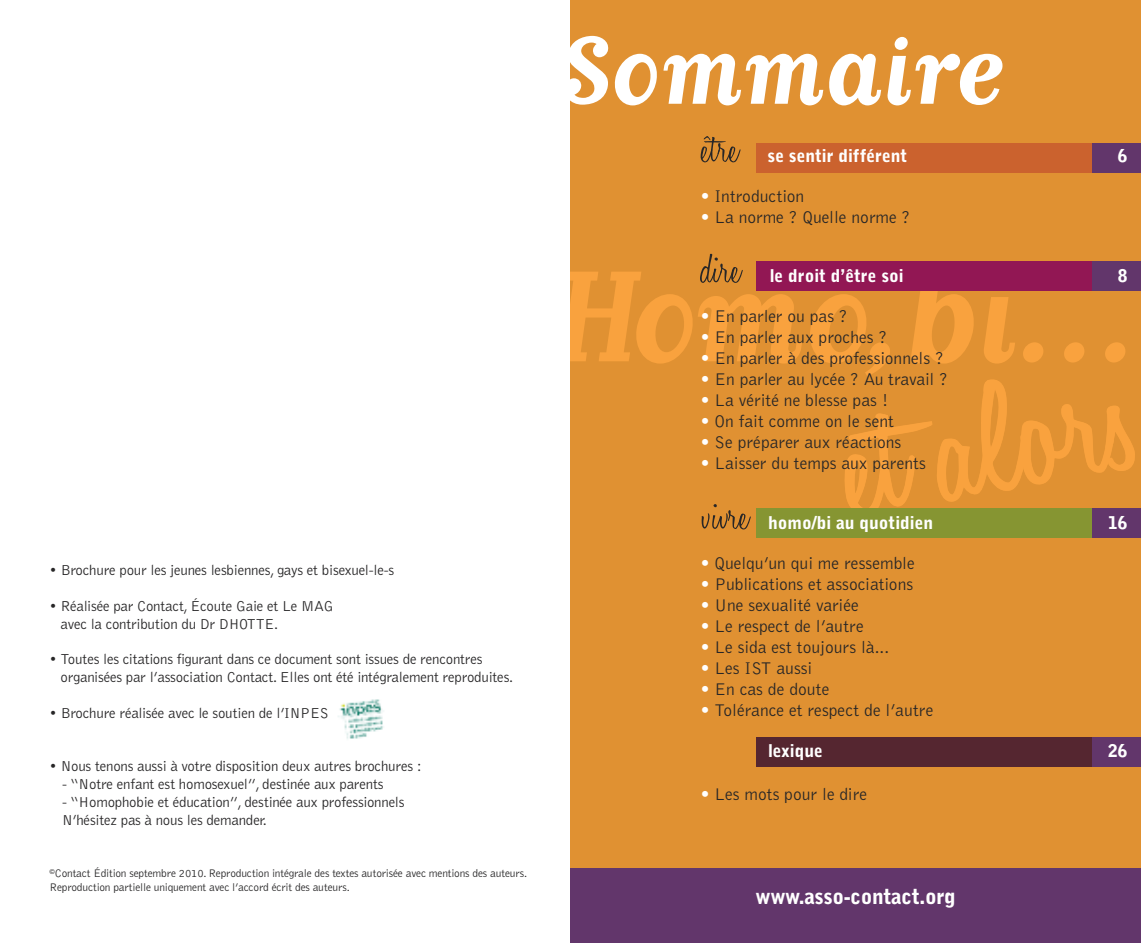
<style>
.page{position:relative;width:1141px;height:943px;background:#fff}
.page>*{position:absolute;margin:0;border:0;box-sizing:border-box;transform-origin:0 0}
.t1{font:700 113.05px "Matrix Script";color:#fff}
.t2{font:300 42px "Honey Script";color:#272627;scale:1.2 1}
.t3{font:900 21px "Bell Gothic";letter-spacing:-.015em;color:#fff}
.t4{font:300 17.5px "Bell Gothic";color:#272627}
.t5{font:900 17.5px "Bell Gothic";color:#fff}
.t6{font:300 14.88px/17.8px "Bell Gothic";letter-spacing:-.015em;color:#272627}
.t7{font:300 11.38px/13.7px "Bell Gothic";letter-spacing:-.015em;color:#272627}
.s1{font-weight:900;color:#fff}
</style>
<div class="page">
<div style="left:570px;top:0;width:571px;height:943px;background:#e09132"></div>
<svg style="left:570px;top:272px;width:232px;height:91px"></svg>
<svg style="left:810px;top:291px;width:325px;height:217px"></svg>
<div style="left:756px;top:143px;width:385px;height:29px;background:#cb622e"></div>
<div style="left:1092px;top:143px;width:49px;height:29px;background:#62366b"></div>
<div style="left:756px;top:261px;width:385px;height:30px;background:#921754"></div>
<div style="left:756px;top:508px;width:385px;height:30px;background:#869532"></div>
<div style="left:756px;top:737px;width:385px;height:29px;background:#552630"></div>
<div style="left:1092px;top:261px;width:49px;height:30px;background:#62366b"></div>
<div style="left:1092px;top:508px;width:49px;height:30px;background:#62366b"></div>
<div style="left:1092px;top:737px;width:49px;height:29px;background:#62366b"></div>
<div style="left:570px;top:868px;width:571px;height:75px;background:#62366b"></div>
<img style="left:338px;top:699px;width:45px;height:40px">
<p class="t6" style="left:50px;top:562px;width:346px">• Brochure pour les jeunes lesbiennes, gays et bisexuel-le-s</p>
<p class="t6" style="left:61px;top:597px;width:275px;text-indent:-11px">• Réalisée par Contact, Écoute Gaie et Le MAG avec la contribution du Dr DHOTTE.</p>
<p class="t6" style="left:61px;top:651px;width:454px;text-indent:-11px">• Toutes les citations figurant dans ce document sont issues de rencontres organisées par l’association Contact. Elles ont été intégralement reproduites.</p>
<p class="t6" style="left:50px;top:704px;width:281px">• Brochure réalisée avec le soutien de l’INPES</p>
<p class="t6" style="left:50px;top:758px;width:374px">• Nous tenons aussi à votre disposition deux autres brochures :</p>
<p class="t6" style="left:62px;top:776px;width:323px">- “Notre enfant est homosexuel”, destinée aux parents</p>
<p class="t6" style="left:62px;top:794px;width:344px">- “Homophobie et éducation”, destinée aux professionnels<br>N’hésitez pas à nous les demander.</p>
<p class="t7" style="left:50px;top:867px;width:479px"><sup>©</sup>Contact Édition septembre 2010. Reproduction intégrale des textes autorisée avec mentions des auteurs.<br>Reproduction partielle uniquement avec l’accord écrit des auteurs.</p>
<h1 class="t1" style="left:561px;top:-1px;width:444px">Sommaire</h1>
<h2 class="t2" style="left:701px;top:123px;width:33px">être</h2>
<p class="t5" style="left:768px;top:149px;width:141px">se sentir différent</p>
<p class="t5" style="left:1118px;top:149px;width:11px">6</p>
<p class="t4" style="left:701px;top:189px;width:105px"><span class="s1">•</span> Introduction</p>
<p class="t4" style="left:701px;top:210px;width:211px"><span class="s1">•</span> La norme ? Quelle norme ?</p>
<h2 class="t2" style="left:701px;top:244px;width:35px">dire</h2>
<p class="t5" style="left:770px;top:269px;width:135px">le droit d’être soi</p>
<p class="t5" style="left:1118px;top:269px;width:11px">8</p>
<p class="t4" style="left:701px;top:310px;width:148px"><span class="s1">•</span> En parler ou pas ?</p>
<p class="t4" style="left:701px;top:331px;width:188px"><span class="s1">•</span> En parler aux proches ?</p>
<p class="t4" style="left:701px;top:352px;width:244px"><span class="s1">•</span> En parler à des professionnels ?</p>
<p class="t4" style="left:701px;top:373px;width:249px"><span class="s1">•</span> En parler au lycée ? Au travail ?</p>
<p class="t4" style="left:701px;top:394px;width:189px"><span class="s1">•</span> La vérité ne blesse pas !</p>
<p class="t4" style="left:701px;top:415px;width:195px"><span class="s1">•</span> On fait comme on le sent</p>
<p class="t4" style="left:701px;top:436px;width:202px"><span class="s1">•</span> Se préparer aux réactions</p>
<p class="t4" style="left:701px;top:457px;width:226px"><span class="s1">•</span> Laisser du temps aux parents</p>
<h2 class="t2" style="left:701px;top:490px;width:42px">vivre</h2>
<p class="t5" style="left:768px;top:516px;width:166px">homo/bi au quotidien</p>
<p class="t5" style="left:1108px;top:516px;width:21px">16</p>
<p class="t4" style="left:701px;top:556px;width:215px"><span class="s1">•</span> Quelqu’un qui me ressemble</p>
<p class="t4" style="left:701px;top:577px;width:214px"><span class="s1">•</span> Publications et associations</p>
<p class="t4" style="left:701px;top:598px;width:160px"><span class="s1">•</span> Une sexualité variée</p>
<p class="t4" style="left:701px;top:619px;width:164px"><span class="s1">•</span> Le respect de l’autre</p>
<p class="t4" style="left:701px;top:640px;width:190px"><span class="s1">•</span> Le sida est toujours là...</p>
<p class="t4" style="left:701px;top:661px;width:113px"><span class="s1">•</span> Les IST aussi</p>
<p class="t4" style="left:701px;top:682px;width:130px"><span class="s1">•</span> En cas de doute</p>
<p class="t4" style="left:701px;top:703px;width:234px"><span class="s1">•</span> Tolérance et respect de l’autre</p>
<p class="t5" style="left:768px;top:744px;width:56px">lexique</p>
<p class="t5" style="left:1108px;top:744px;width:21px">26</p>
<p class="t4" style="left:701px;top:787px;width:168px"><span class="s1">•</span> Les mots pour le dire</p>
<h3 class="t3" style="left:756px;top:889px;width:202px">www.asso-contact.org</h3>
</div>
